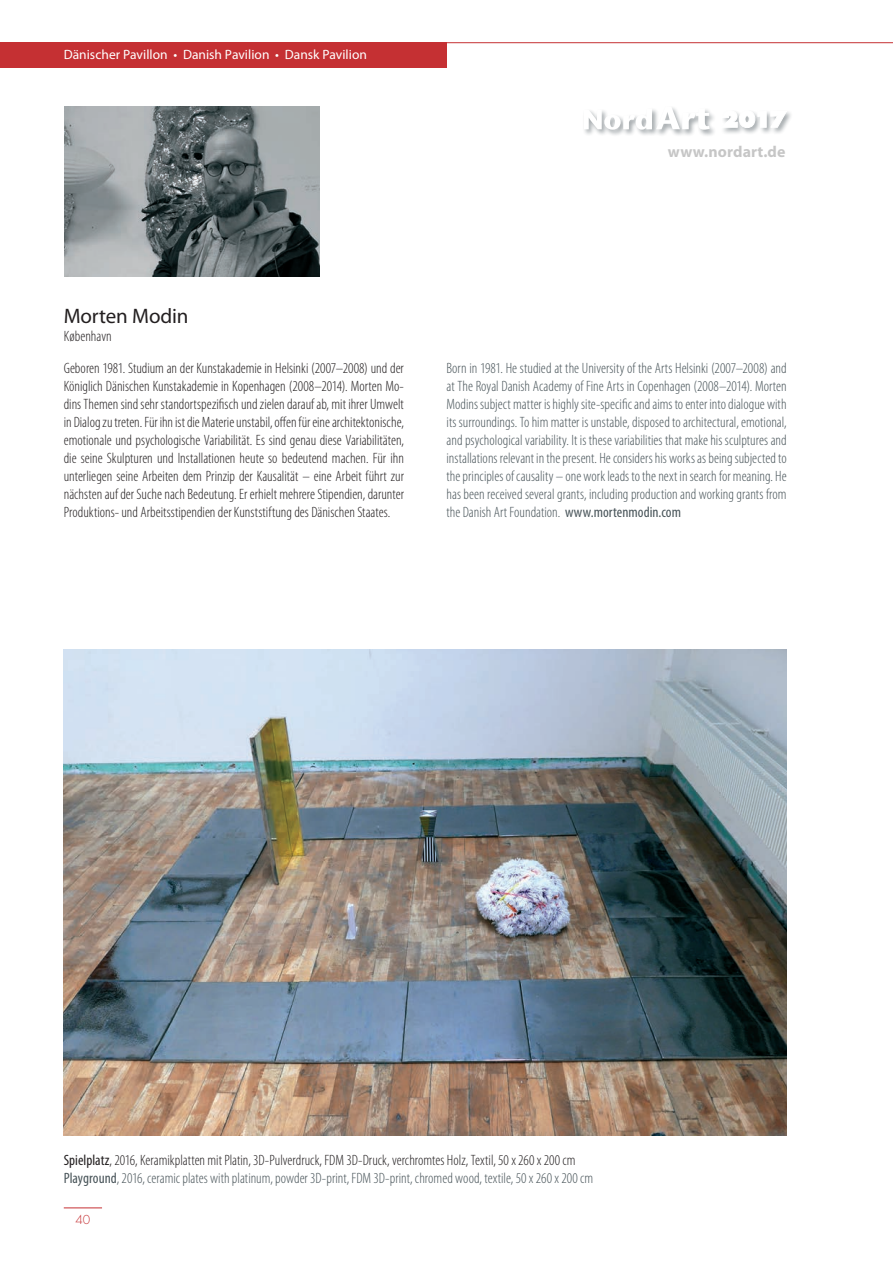
<style>
.page{position:relative;width:893px;height:1263px;background:#fff}
.page>*{position:absolute;margin:0;border:0;box-sizing:border-box;transform-origin:0 0}
.t1{font:21px "Myriad Pro";letter-spacing:-.005em;color:#231f20}
.t2{font:700 15.9px "Myriad Pro";letter-spacing:.005em;color:#c6c6c6}
.t3{font:300 condensed 15px/18px "Myriad Pro";color:#231f20}
.t4{font:300 condensed 15px/18px "Myriad Pro";color:#485459;text-align:justify}
.t5{font:13.5px "Myriad Pro";color:#fff}
.t6{font:300 12px "Futura Std";color:#c53033}
.s1{font-weight:400}
.s2{font-weight:400;color:#485459}
.s3{color:#485459}
</style>
<div class="page">
<div style="left:0;top:43px;width:446px;height:25px;background:#c53033"></div>
<hr style="left:446px;top:42px;width:447px;height:1px;background:#c53033">
<hr style="left:64px;top:1207px;width:38px;height:1px;background:#c53033">
<div style="left:582px;top:107px;width:77px;height:30px;background:#0b1a22;opacity:.75"></div>
<div style="left:655px;top:105px;width:62px;height:32px;background:#0b1a22;opacity:.75"></div>
<svg style="left:584px;top:106px;width:126px;height:24px"></svg>
<div style="left:720px;top:109px;width:74px;height:26px;background:#0b1a22;opacity:.75"></div>
<svg style="left:721px;top:111px;width:66px;height:17px"></svg>
<img style="left:65px;top:106px;width:255px;height:170px">
<img style="left:64px;top:650px;width:723px;height:486px">
<p class="t5" style="left:64px;top:46px;width:305px">Dänischer Pavillon • Danish Pavilion • Dansk Pavilion</p>
<h1 class="t1" style="left:64px;top:303px;width:126px">Morten Modin</h1>
<p class="t3" style="left:64px;top:327px;width:50px">København</p>
<p class="t2" style="left:668px;top:142px;width:119px">www.nordart.de</p>
<p class="t3" style="left:64px;top:359px;width:342px;text-align:justify">Geboren 1981. Studium an der Kunstakademie in Helsinki (2007–2008) und der Königlich Dänischen Kunstakademie in Kopenhagen (2008–2014). Morten Mo&shy;dins Themen sind sehr standortspezifisch und zielen darauf ab, mit ihrer Umwelt in Dialog zu treten. Für ihn ist die Materie unstabil, offen für eine architektonische, emotionale und psychologische Variabilität. Es sind genau diese Variabilitäten, die seine Skulpturen und Installationen heute so bedeutend machen. Für ihn unterliegen seine Arbeiten dem Prinzip der Kausalität – eine Arbeit führt zur nächsten auf der Suche nach Bedeutung. Er erhielt mehrere Stipendien, darunter Produktions- und Arbeitsstipendien der Kunststiftung des Dänischen Staates.</p>
<p class="t4" style="left:446px;top:359px;width:342px">Born in 1981. He studied at the University of the Arts Helsinki (2007–2008) and at The Royal Danish Academy of Fine Arts in Copenhagen (2008–2014). Morten Modins subject matter is highly site-specific and aims to enter into dialogue with its surroundings. To him matter is unstable, disposed to architectural, emotional, and psychological variability. It is these variabilities that make his sculptures and installations relevant in the present. He considers his works as being subjected to the principles of causality – one work leads to the next in search for meaning. He has been received several grants, including production and working grants from the Danish Art Foundation. <span class="s1">www.mortenmodin.com</span></p>
<p class="t3" style="left:64px;top:1151px;width:531px"><span class="s1">Spielplatz</span>, 2016, Keramikplatten mit Platin, 3D-Pulverdruck, FDM 3D-Druck, verchromtes Holz, Textil, 50 x 260 x 200 cm<br><span class="s2">Playground</span><span class="s3">, 2016, ceramic plates with platinum, powder 3D-print, FDM 3D-print, chromed wood, textile, 50 x 260 x 200 cm</span></p>
<p class="t6" style="left:76px;top:1213px;width:16px">40</p>
</div>
